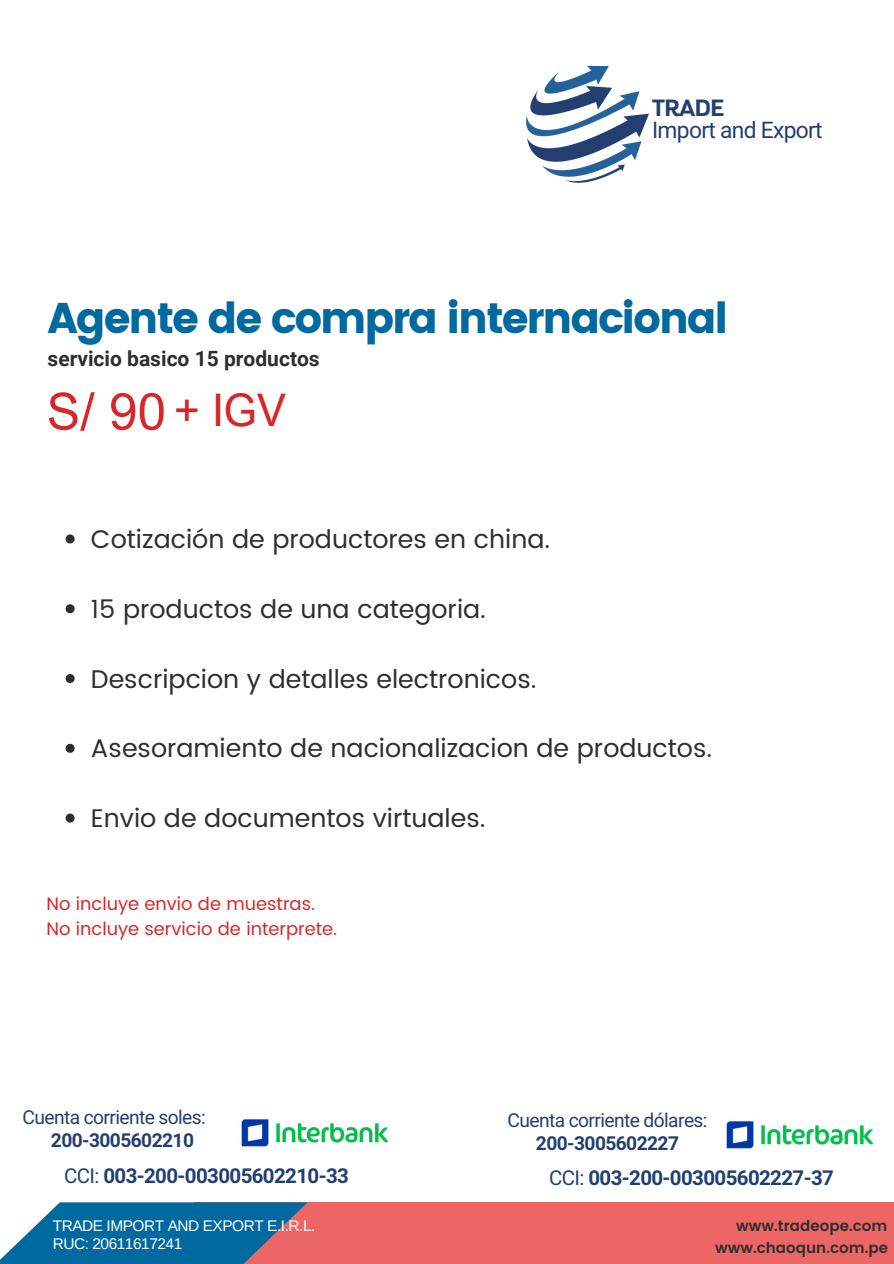
<style>
.page{position:relative;width:894px;height:1264px;background:#fff}
.page>*{position:absolute;margin:0;border:0;box-sizing:border-box;transform-origin:0 0}
.t1{font:51.3px "Arial Nova";color:#d62828}
.t2{font:45px "Arial Nova";color:#d62828}
.t3{font:42.75px "Poppins";letter-spacing:-.05em;color:#0069a0}
.t4{font:25.5px "Poppins";color:#2e2e2e}
.t5{font:22.8px/22.4px "Araboto";letter-spacing:-.03em;color:#233e71}
.t6{font:700 21px "Roboto";color:#2e2e2e}
.t7{font:700 20.55px "Araboto";letter-spacing:-.03em;color:#233e71}
.t8{font:19.2px "Araboto";letter-spacing:-.03em;color:#233e71}
.t9{font:700 19.2px "Araboto";letter-spacing:-.03em;color:#233e71}
.t10{font:18px "Poppins";color:#d62828}
.t11{font:15.45px "Arimo";letter-spacing:-.03em;color:#fff}
.t12{font:600 15px "Poppins";color:#2e2e2e}
.s1{font-family:"Altair";font-weight:700}
.s2{font-weight:400}
</style>
<div class="page">
<div style="left:194px;top:1202px;width:699px;height:61px;background:#ed6666"></div>
<svg style="left:0;top:1202px;width:307px;height:61px;fill:#0069a0"></svg>
<svg style="left:66px;top:534px;width:9px;height:9px"></svg>
<svg style="left:66px;top:604px;width:9px;height:9px"></svg>
<svg style="left:66px;top:674px;width:9px;height:9px"></svg>
<svg style="left:66px;top:743px;width:9px;height:9px"></svg>
<svg style="left:66px;top:813px;width:9px;height:9px"></svg>
<img style="left:526px;top:67px;width:122px;height:116px">
<img style="left:241px;top:1119px;width:148px;height:28px">
<img style="left:726px;top:1121px;width:148px;height:28px">
<p class="t5" style="left:652px;top:97px;width:172px"><span class="s1">TRADE<br></span>Import and Export</p>
<p class="t3" style="left:48px;top:293px;width:682px">Agente de compra internacional</p>
<h6 class="t6" style="left:48px;top:347px;width:273px">servicio basico 15 productos</h6>
<p class="t1" style="left:47px;top:379px;width:121px">S/ 90</p>
<p class="t2" style="left:174px;top:382px;width:113px">+ IGV</p>
<h3 class="t4" style="left:91px;top:524px;width:460px">Cotización de productores en china.</h3>
<h5 class="t4" style="left:91px;top:594px;width:396px">15 productos de una categoria.</h5>
<h1 class="t4" style="left:91px;top:663px;width:447px">Descripcion y detalles electronicos.</h1>
<h2 class="t4" style="left:91px;top:733px;width:622px">Asesoramiento de nacionalizacion de productos.</h2>
<p class="t4" style="left:91px;top:803px;width:396px">Envio de documentos virtuales.</p>
<p class="t10" style="left:47px;top:893px;width:270px">No incluye envio de muestras.</p>
<p class="t10" style="left:47px;top:918px;width:292px">No incluye servicio de interprete.</p>
<p class="t8" style="left:22px;top:1106px;width:185px">Cuenta corriente soles:</p>
<p class="t9" style="left:51px;top:1129px;width:145px">200-3005602210</p>
<p class="t7" style="left:64px;top:1163px;width:286px"><span class="s2">CCI:</span> 003-200-003005602210-33</p>
<p class="t11" style="left:53px;top:1217px;width:264px">TRADE IMPORT AND EXPORT E.I.R.L.</p>
<p class="t11" style="left:53px;top:1234px;width:131px">RUC: 20611617241</p>
<p class="t8" style="left:507px;top:1108px;width:201px">Cuenta corriente dólares:</p>
<p class="t9" style="left:535px;top:1131px;width:145px">200-3005602227</p>
<p class="t7" style="left:549px;top:1165px;width:286px"><span class="s2">CCI:</span> 003-200-003005602227-37</p>
<p class="t12" style="left:736px;top:1217px;width:153px">www.tradeope.com</p>
<p class="t12" style="left:715px;top:1239px;width:174px">www.chaoqun.com.pe</p>
</div>
